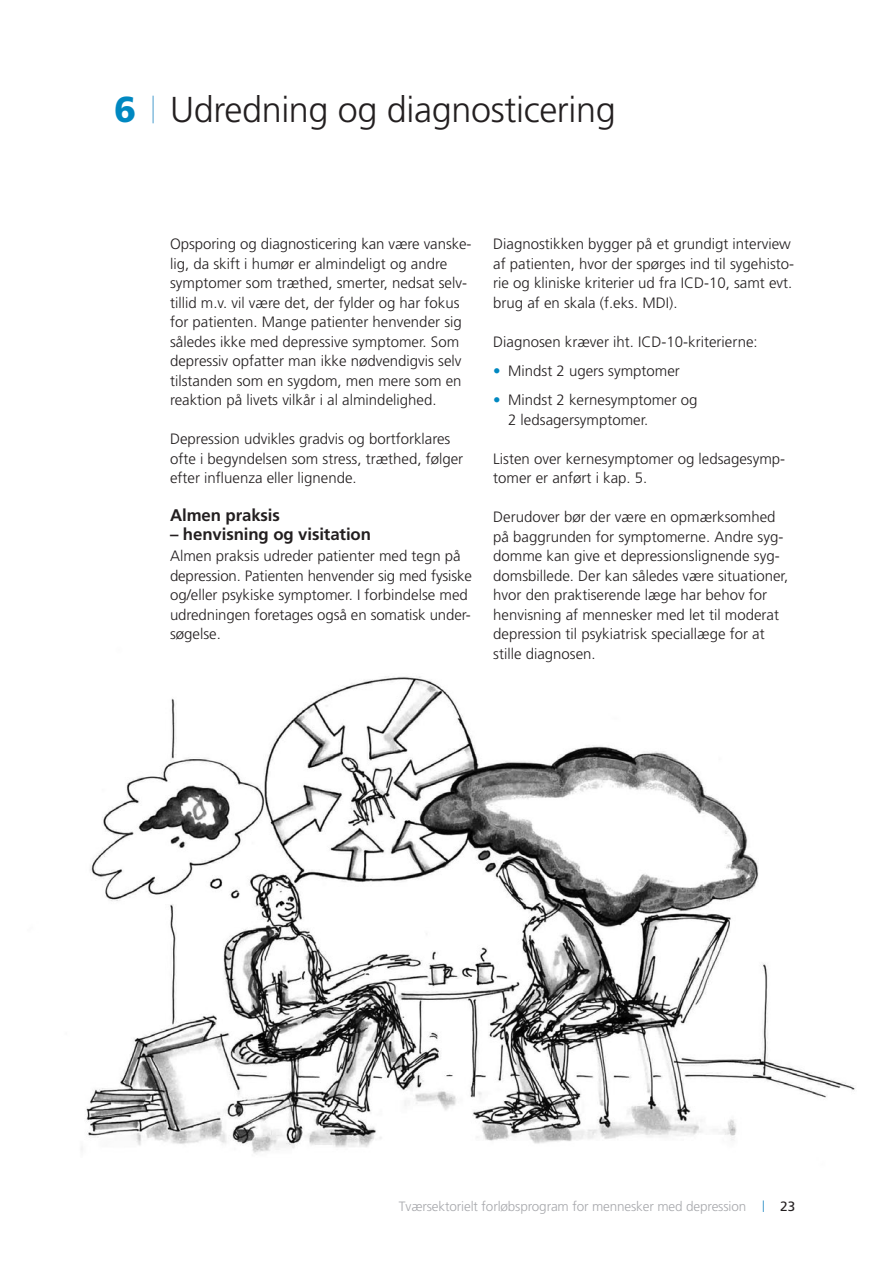
<style>
.page{position:relative;width:893px;height:1263px;background:#fff}
.page>*{position:absolute;margin:0;border:0;box-sizing:border-box;transform-origin:0 0}
.t1{font:300 36px "Frutiger";letter-spacing:-.01em;color:#231f20}
.t2{font:700 16.8px "Frutiger";letter-spacing:-.005em;color:#231f20}
.t3{font:300 15px/19.5px "Frutiger";color:#231f20}
.t4{font:300 13.5px "Frutiger";letter-spacing:-.01em;color:#a8a9ad}
.t5{font:13.5px "Frutiger";color:#231f20}
.s1{font-weight:900;color:#0088c1}
.s2{font-weight:700;color:#0088c1}
</style>
<div class="page">
<img style="left:81px;top:676px;width:774px;height:478px">
<svg style="left:153px;top:96px;width:1px;height:27px"></svg>
<svg style="left:763px;top:1200px;width:1px;height:12px"></svg>
<h1 class="t1" style="left:114px;top:89px;width:503px"><span class="s1">6</span> Udredning og diagnosticering</h1>
<p class="t3" style="left:170px;top:234px;width:303px">Opsporing og diagnosticering kan være vanske&shy;lig, da skift i humør er almindeligt og andre symptomer som træthed, smerter, nedsat selv&shy;tillid m.v. vil være det, der fylder og har fokus for patienten. Mange patienter henvender sig således ikke med depressive symptomer. Som depressiv opfatter man ikke nødvendigvis selv tilstanden som en sygdom, men mere som en reaktion på livets vilkår i al almindelighed.</p>
<p class="t3" style="left:170px;top:429px;width:295px">Depression udvikles gradvis og bortforklares ofte i begyndelsen som stress, træthed, følger efter infuenza eller lignende.</p>
<h2 class="t2" style="left:170px;top:505px;width:111px">Almen praksis</h2>
<h2 class="t2" style="left:170px;top:524px;width:202px">– henvisning og visitation</h2>
<p class="t3" style="left:170px;top:546px;width:303px">Almen praksis udreder patienter med tegn på depression. Patienten henvender sig med fysiske og/eller psykiske symptomer. I forbindelse med udredningen foretages også en somatisk under&shy;søgelse.</p>
<p class="t3" style="left:493px;top:234px;width:302px">Diagnostikken bygger på et grundigt interview af patienten, hvor der spørges ind til sygehisto&shy;rie og kliniske kriterier ud fra ICD-10, samt evt. brug af en skala (f.eks. MDI).</p>
<p class="t3" style="left:493px;top:332px;width:266px">Diagnosen kræver iht. ICD-10-kriterierne:</p>
<p class="t3" style="left:493px;top:361px;width:188px"><span class="s2">•</span> Mindst 2 ugers symptomer</p>
<p class="t3" style="left:508px;top:390px;width:191px;text-indent:-15px"><span class="s2">•</span> Mindst 2 kernesymptomer og<br>2 ledsagersymptomer.</p>
<p class="t3" style="left:493px;top:449px;width:293px">Listen over kernesymptomer og ledsagesymp&shy;tomer er anført i kap. 5.</p>
<p class="t3" style="left:493px;top:507px;width:297px">Derudover bør der være en opmærksomhed på baggrunden for symptomerne. Andre syg&shy;domme kan give et depressionslignende syg&shy;domsbillede. Der kan således være situationer, hvor den praktiserende læge har behov for henvisning af mennesker med let til moderat depression til psykiatrisk speciallæge for at stille diagnosen.</p>
<p class="t4" style="left:399px;top:1199px;width:349px">Tværsektorielt forløbsprogram for mennesker med depression</p>
<p class="t5" style="left:780px;top:1198px;width:17px">23</p>
</div>
